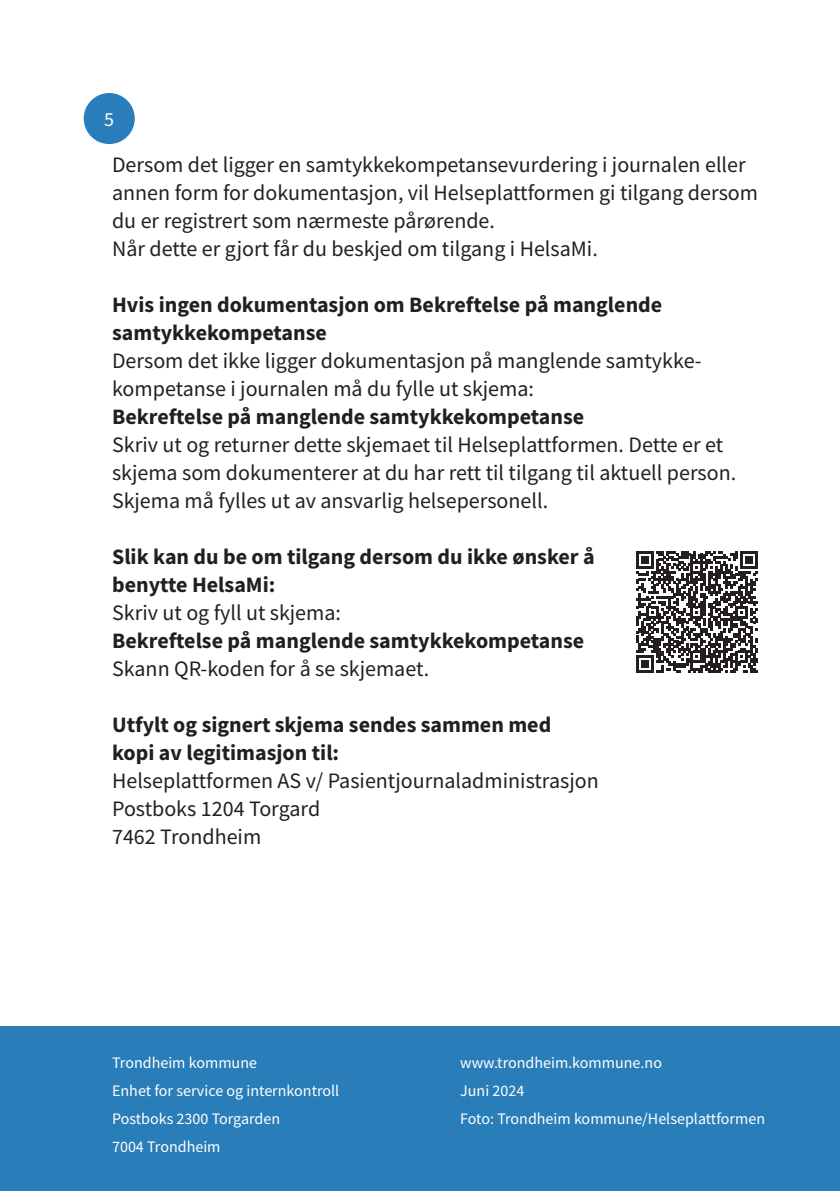
<style>
.page{position:relative;width:840px;height:1191px;background:#fff}
.page>*{position:absolute;margin:0;border:0;box-sizing:border-box;transform-origin:0 0}
.Brødtekst{font:22px/28px "Source Sans Pro";color:#231f20}
.Brødtekst-2{font:700 22px/28px "Source Sans Pro";color:#231f20}
.Mellomtittel{font:22px/28px "Source Sans Pro";color:#231f20}
.Sidetall{font:20px "Source Sans Pro";color:#fff}
.Infotekst{font:16px "Source Sans Pro";color:#fff}
</style>
<div class="page">
<div style="left:0;top:1026px;width:839px;height:165px;background:#297db9"></div>
<svg style="left:636px;top:551px;width:121px;height:122px"></svg>
<div style="left:84px;top:93px;width:51px;height:51px;background:#297dbb;border-radius:50%"></div>
<p class="Sidetall" style="left:104px;top:107px;width:11px">5</p>
<p class="Mellomtittel" style="left:112px;top:151px;width:647px">Dersom det ligger en samtykkekompetansevurdering i journalen eller annen form for dokumentasjon, vil Helseplattformen gi tilgang dersom du er registrert som nærmeste pårørende.</p>
<p class="Brødtekst" style="left:112px;top:235px;width:487px">Når dette er gjort får du beskjed om tilgang i HelsaMi.</p>
<p class="Brødtekst-2" style="left:112px;top:290px;width:551px">Hvis ingen dokumentasjon om Bekreftelse på manglende</p>
<p class="Brødtekst-2" style="left:112px;top:318px;width:216px">samtykkekompetanse</p>
<p class="Brødtekst" style="left:112px;top:347px;width:590px">Dersom det ikke ligger dokumentasjon på manglende samtykke-</p>
<p class="Brødtekst" style="left:112px;top:375px;width:423px">kompetanse i journalen må du fylle ut skjema:</p>
<p class="Brødtekst-2" style="left:112px;top:402px;width:473px">Bekreftelse på manglende samtykkekompetanse</p>
<p class="Brødtekst" style="left:112px;top:431px;width:625px">Skriv ut og returner dette skjemaet til Helseplattformen. Dette er et skjema som dokumenterer at du har rett til tilgang til aktuell person.<br>Skjema må fylles ut av ansvarlig helsepersonell.</p>
<p class="Brødtekst-2" style="left:112px;top:542px;width:484px">Slik kan du be om tilgang dersom du ikke ønsker å benytte HelsaMi:</p>
<p class="Mellomtittel" style="left:112px;top:599px;width:230px">Skriv ut og fyll ut skjema:</p>
<p class="Brødtekst-2" style="left:112px;top:626px;width:473px">Bekreftelse på manglende samtykkekompetanse</p>
<p class="Brødtekst" style="left:112px;top:655px;width:318px">Skann QR-koden for å se skjemaet.</p>
<p class="Brødtekst-2" style="left:112px;top:710px;width:440px">Utfylt og signert skjema sendes sammen med</p>
<p class="Brødtekst-2" style="left:112px;top:738px;width:228px">kopi av legitimasjon til:</p>
<p class="Brødtekst" style="left:112px;top:767px;width:488px">Helseplattformen AS v/ Pasientjournaladministrasjon</p>
<p class="Brødtekst" style="left:112px;top:795px;width:209px">Postboks 1204 Torgard</p>
<p class="Brødtekst" style="left:112px;top:823px;width:151px">7462 Trondheim</p>
<p class="Infotekst" style="left:112px;top:1053px;width:146px">Trondheim kommune</p>
<p class="Infotekst" style="left:112px;top:1081px;width:229px">Enhet for service og internkontroll</p>
<p class="Infotekst" style="left:112px;top:1109px;width:169px">Postboks 2300 Torgarden</p>
<p class="Infotekst" style="left:112px;top:1137px;width:110px">7004 Trondheim</p>
<p class="Infotekst" style="left:460px;top:1053px;width:203px">www.trondheim.kommune.no</p>
<p class="Infotekst" style="left:460px;top:1081px;width:66px">Juni 2024</p>
<p class="Infotekst" style="left:460px;top:1109px;width:306px">Foto: Trondheim kommune/Helseplattformen</p>
</div>
